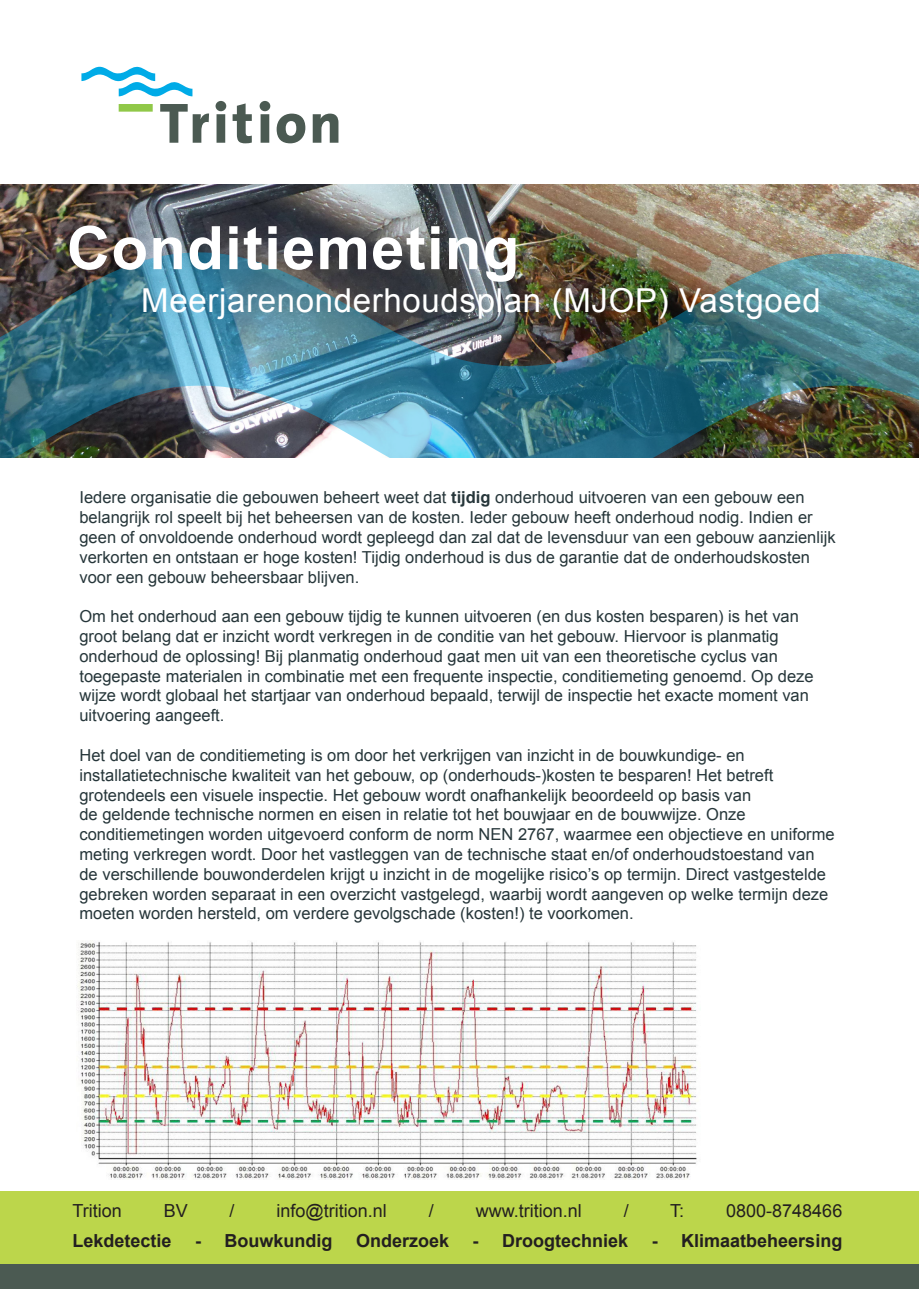
<style>
.page{position:relative;width:919px;height:1289px;background:#fff}
.page>*{position:absolute;margin:0;border:0;box-sizing:border-box;transform-origin:0 0}
.t1{font:700 60px "Arial";letter-spacing:.02em;color:#fff}
.t2{font:33px "Arial";letter-spacing:.02em;color:#fff}
.t3{font:700 18px "Arial";color:#231f20}
.t4{font:18px "Arial";color:#231f20}
.t5{font:16.5px/19.8px "Arial";color:#26363a}
.s1{font-weight:700}
</style>
<div class="page">
<img style="left:0;top:184px;width:918px;height:68px">
<svg style="left:160px;top:104px;width:49px;height:39px"></svg>
<svg style="left:215px;top:101px;width:11px;height:42px"></svg>
<svg style="left:232px;top:103px;width:20px;height:40px"></svg>
<svg style="left:259px;top:101px;width:11px;height:42px"></svg>
<svg style="left:276px;top:114px;width:29px;height:29px"></svg>
<svg style="left:313px;top:114px;width:25px;height:29px"></svg>
<svg style="left:119px;top:104px;width:34px;height:8px"></svg>
<svg style="left:81px;top:67px;width:111px;height:30px"></svg>
<div style="left:0;top:1191px;width:918px;height:76px;background:#bcd64b"></div>
<div style="left:0;top:1264px;width:918px;height:24px;background:#4b5a52"></div>
<img style="left:0;top:252px;width:918px;height:206px">
<img style="left:77px;top:940px;width:620px;height:239px">
<h1 class="t1" style="left:67px;top:208px;width:454px">Conditiemeting</h1>
<h2 class="t2" style="left:141px;top:279px;width:681px">Meerjarenonderhoudsplan (MJOP) Vastgoed</h2>
<p class="t5" style="left:79px;top:488px;width:757px">Iedere organisatie die gebouwen beheert weet dat <span class="s1">tijdig</span> onderhoud uitvoeren van een gebouw een belangrijk rol speelt bij het beheersen van de kosten. Ieder gebouw heeft onderhoud nodig. Indien er geen of onvoldoende onderhoud wordt gepleegd dan zal dat de levensduur van een gebouw aanzienlijk verkorten en ontstaan er hoge kosten! Tijdig onderhoud is dus de garantie dat de onderhoudskosten voor een gebouw beheersbaar blijven.</p>
<p class="t5" style="left:79px;top:606px;width:735px">Om het onderhoud aan een gebouw tijdig te kunnen uitvoeren (en dus kosten besparen) is het van groot belang dat er inzicht wordt verkregen in de conditie van het gebouw. Hiervoor is planmatig onderhoud de oplossing! Bij planmatig onderhoud gaat men uit van een theoretische cyclus van toegepaste materialen in combinatie met een frequente inspectie, conditiemeting genoemd. Op deze wijze wordt globaal het startjaar van onderhoud bepaald, terwijl de inspectie het exacte moment van uitvoering aangeeft.</p>
<p class="t5" style="left:79px;top:745px;width:756px">Het doel van de conditiemeting is om door het verkrijgen van inzicht in de bouwkundige- en installatietechnische kwaliteit van het gebouw, op (onderhouds-)kosten te besparen! Het betreft grotendeels een visuele inspectie. Het gebouw wordt onafhankelijk beoordeeld op basis van<br>de geldende technische normen en eisen in relatie tot het bouwjaar en de bouwwijze. Onze conditiemetingen worden uitgevoerd conform de norm NEN 2767, waarmee een objectieve en uniforme meting verkregen wordt. Door het vastleggen van de technische staat en/of onderhoudstoestand van de verschillende bouwonderdelen krijgt u inzicht in de mogelijke risico’s op termijn. Direct vastgestelde gebreken worden separaat in een overzicht vastgelegd, waarbij wordt aangeven op welke termijn deze moeten worden hersteld, om verdere gevolgschade (kosten!) te voorkomen.</p>
<p class="t4" style="left:72px;top:1198px;width:51px">Trition</p>
<p class="t4" style="left:164px;top:1198px;width:26px">BV</p>
<p class="t4" style="left:230px;top:1198px;width:7px">/</p>
<p class="t4" style="left:276px;top:1198px;width:112px">info@trition.nl</p>
<p class="t4" style="left:429px;top:1198px;width:7px">/</p>
<p class="t4" style="left:475px;top:1198px;width:108px">www.trition.nl</p>
<p class="t4" style="left:623px;top:1198px;width:7px">/</p>
<p class="t4" style="left:670px;top:1198px;width:16px">T:</p>
<p class="t4" style="left:726px;top:1198px;width:118px">0800-8748466</p>
<p class="t3" style="left:72px;top:1228px;width:101px">Lekdetectie</p>
<p class="t3" style="left:195px;top:1228px;width:139px">- Bouwkundig</p>
<p class="t3" style="left:356px;top:1228px;width:95px">Onderzoek</p>
<p class="t3" style="left:472px;top:1228px;width:157px">- Droogtechniek</p>
<p class="t3" style="left:651px;top:1228px;width:192px">- Klimaatbeheersing</p>
</div>
